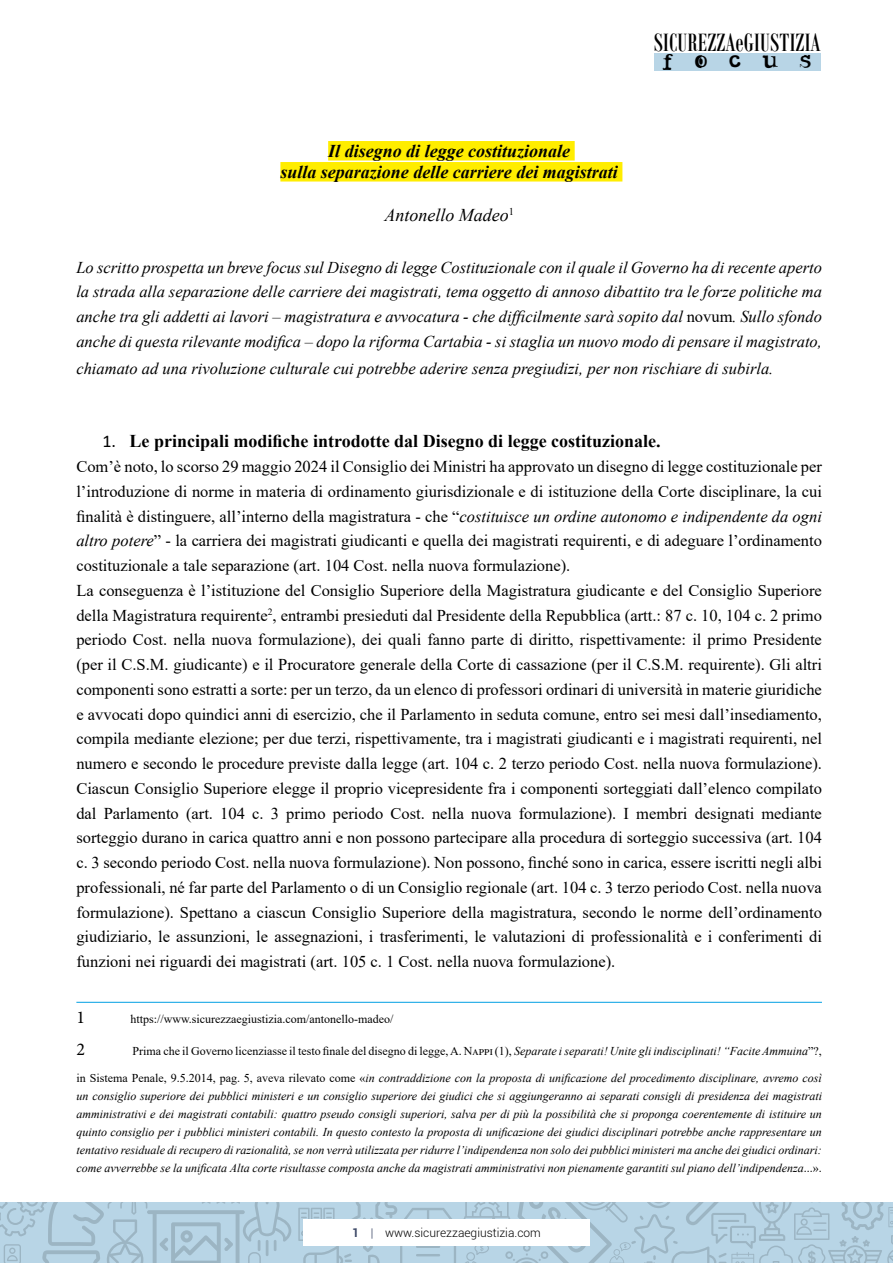
<style>
.page{position:relative;width:893px;height:1263px;background:#fff}
.page>*{position:absolute;margin:0;border:0;box-sizing:border-box;transform-origin:0 0}
.t1{font:27px "Bodoni MT Condensed";letter-spacing:.01em;color:#000}
.t2{font:italic 700 18px/21px "Times New Roman";color:#000;text-align:center}
.t3{font:700 18px "Times New Roman";color:#000}
.t4{font:italic 18px "Times New Roman";color:#000}
.t5{font:18px "Noir Filled";letter-spacing:1.13em;color:#000}
.t6{font:18px "Minion Pro";color:#000}
.t7{font:16.5px/24.8px "Times New Roman";color:#000}
.t8{font:italic 16.5px/24.8px "Times New Roman";color:#000;text-align:justify}
.t9{font:italic 12px/18px "Times New Roman";color:#000;text-align:justify}
.t10{font:12px "Times New Roman";color:#000}
.t11{font:300 12px "Roboto";color:#000}
.s1{font-style:normal}
.s2{font-family:"Calibri";font-weight:400}
.s3{font-style:italic}
.s4{font-weight:700;color:#3d4967}
.s5{color:#3d4967}
</style>
<div class="page">
<svg style="left:0;top:1202px;width:893px;height:61px;background:#b2cede"></svg>
<div style="left:303px;top:1219px;width:287px;height:26px;background:#fff"></div>
<div style="left:654px;top:53px;width:167px;height:18px;background:#b8d5e6"></div>
<div style="left:328px;top:141px;width:247px;height:20px;background:#ffed00"></div>
<div style="left:280px;top:162px;width:342px;height:20px;background:#ffed00"></div>
<hr style="left:76px;top:1002px;width:746px;height:1px;background:#009fe3">
<p class="t2" style="left:280px;top:140px;width:339px">Il disegno di legge costituzionale<br>sulla separazione delle carriere dei magistrati</p>
<p class="t4" style="left:384px;top:203px;width:131px">Antonello Madeo<sup>1</sup></p>
<h1 class="t1" style="left:654px;top:26px;width:168px">SICUREZZAeGIUSTIZIA</h1>
<p class="t5" style="left:662px;top:48px;width:151px">FOCUS</p>
<p class="t8" style="left:76px;top:254px;width:747px">Lo scritto prospetta un breve focus sul Disegno di legge Costituzionale con il quale il Governo ha di recente aperto la strada alla separazione delle carriere dei magistrati, tema oggetto di annoso dibattito tra le forze politiche ma anche tra gli addetti ai lavori – magistratura e avvocatura - che difficilmente sarà sopito dal <span class="s1">novum</span>. Sullo sfondo anche di questa rilevante modifica – dopo la riforma Cartabia - si staglia un nuovo modo di pensare il magistrato,</p>
<p class="t8" style="left:76px;top:356px;width:698px">chiamato ad una rivoluzione culturale cui potrebbe aderire senza pregiudizi, per non rischiare di subirla.</p>
<p class="t3" style="left:102px;top:428px;width:560px"><span class="s2">1.</span> Le principali modifiche introdotte dal Disegno di legge costituzionale.</p>
<p class="t7" style="left:76px;top:454px;width:747px">Com’è noto, lo scorso 29 maggio 2024 il Consiglio dei Ministri ha approvato un disegno di legge costituzionale per l’introduzione di norme in materia di ordinamento giurisdizionale e di istituzione della Corte disciplinare, la cui finalità è distinguere, all’interno della magistratura - che “<span class="s3">costituisce un ordine autonomo e indipendente da ogni altro potere</span>” - la carriera dei magistrati giudicanti e quella dei magistrati requirenti, e di adeguare l’ordinamento costituzionale a tale separazione (art. 104 Cost. nella nuova formulazione).<br>La conseguenza è l’istituzione del Consiglio Superiore della Magistratura giudicante e del Consiglio Superiore della Magistratura requirente<sup>2</sup>, entrambi presieduti dal Presidente della Repubblica (artt.: 87 c. 10, 104 c. 2 primo periodo Cost. nella nuova formulazione), dei quali fanno parte di diritto, rispettivamente: il primo Presidente (per il C.S.M. giudicante) e il Procuratore generale della Corte di cassazione (per il C.S.M. requirente). Gli altri componenti sono estratti a sorte: per un terzo, da un elenco di professori ordinari di università in materie giuridiche e avvocati dopo quindici anni di esercizio, che il Parlamento in seduta comune, entro sei mesi dall’insediamento, compila mediante elezione; per due terzi, rispettivamente, tra i magistrati giudicanti e i magistrati requirenti, nel numero e secondo le procedure previste dalla legge (art. 104 c. 2 terzo periodo Cost. nella nuova formulazione).<br>Ciascun Consiglio Superiore elegge il proprio vicepresidente fra i componenti sorteggiati dall’elenco compilato dal Parlamento (art. 104 c. 3 primo periodo Cost. nella nuova formulazione). I membri designati mediante sorteggio durano in carica quattro anni e non possono partecipare alla procedura di sorteggio successiva (art. 104 c. 3 secondo periodo Cost. nella nuova formulazione). Non possono, finché sono in carica, essere iscritti negli albi professionali, né far parte del Parlamento o di un Consiglio regionale (art. 104 c. 3 terzo periodo Cost. nella nuova formulazione). Spettano a ciascun Consiglio Superiore della magistratura, secondo le norme dell’ordinamento giudiziario, le assunzioni, le assegnazioni, i trasferimenti, le valutazioni di professionalità e i conferimenti di funzioni nei riguardi dei magistrati (art. 105 c. 1 Cost. nella nuova formulazione).</p>
<p class="t6" style="left:76px;top:1007px;width:10px">1</p>
<p class="t10" style="left:130px;top:1011px;width:265px">https://www.sicurezzaegiustizia.com/antonello-madeo/</p>
<p class="t6" style="left:76px;top:1038px;width:10px">2</p>
<p class="t10" style="left:133px;top:1042px;width:691px">Prima che il Governo licenziasse il testo finale del disegno di legge, A. Nappi (1), <span class="s3">Separate i separati! Unite gli indisciplinati! “Facite Ammuina</span>”?,</p>
<p class="t9" style="left:76px;top:1068px;width:747px"><span class="s1">in Sistema Penale, 9.5.2014, pag. 5, aveva rilevato come «</span>in contraddizione con la proposta di unificazione del procedimento disciplinare, avremo così un consiglio superiore dei pubblici ministeri e un consiglio superiore dei giudici che si aggiungeranno ai separati consigli di presidenza dei magistrati amministrativi e dei magistrati contabili: quattro pseudo consigli superiori, salva per di più la possibilità che si proponga coerentemente di istituire un quinto consiglio per i pubblici ministeri contabili. In questo contesto la proposta di unificazione dei giudici disciplinari potrebbe anche rappresentare un tentativo residuale di recupero di razionalità, se non verrà utilizzata per ridurre l’indipendenza non solo dei pubblici ministeri ma anche dei giudici ordinari: come avverrebbe se la unificata Alta corte risultasse composta anche da magistrati amministrativi non pienamente garantiti sul piano dell’indipendenza<span class="s1">...».</span></p>
<p class="t11" style="left:352px;top:1224px;width:190px"><span class="s4">1</span> <span class="s5">|</span> www.sicurezzaegiustizia.com</p>
</div>
